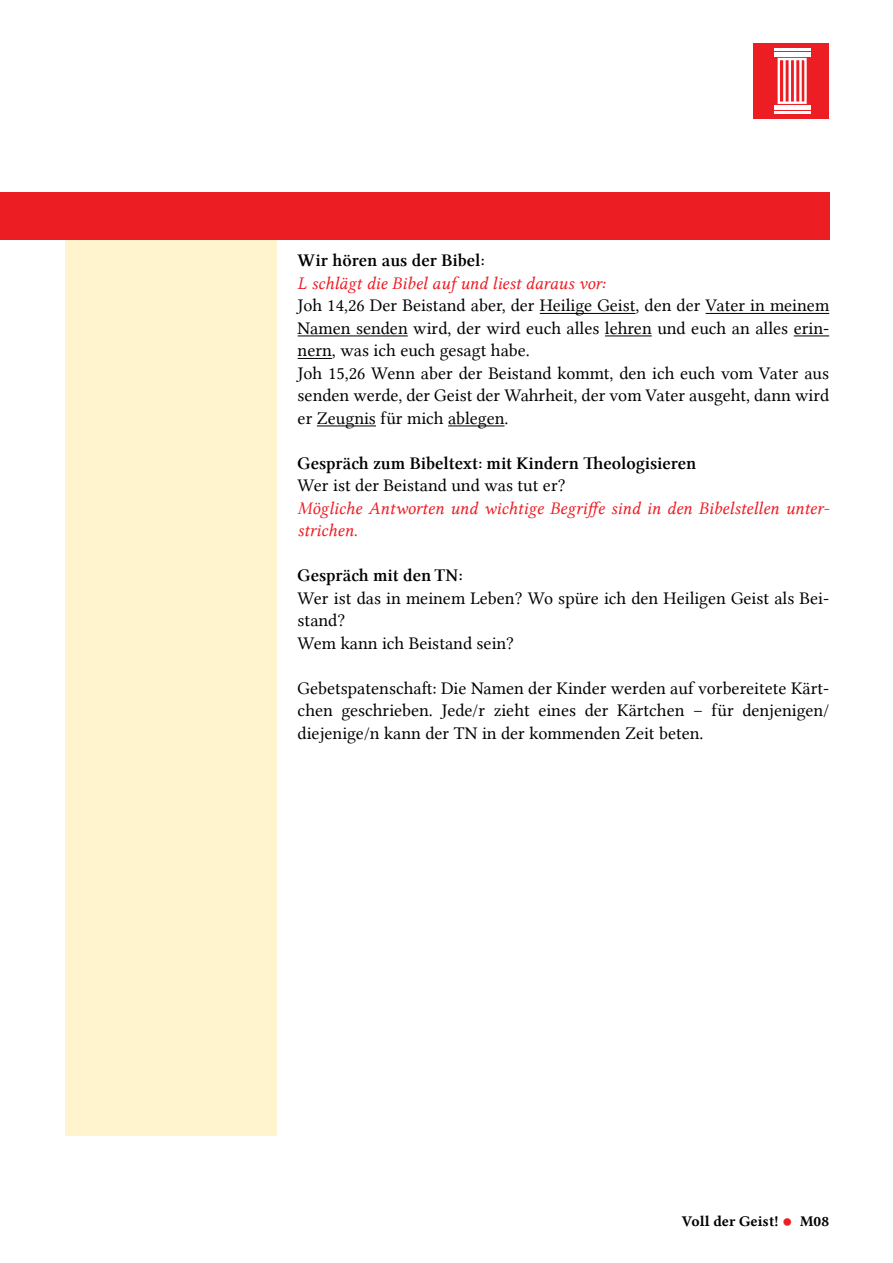
<style>
.page{position:relative;width:893px;height:1263px;background:#fff}
.page>*{position:absolute;margin:0;border:0;box-sizing:border-box;transform-origin:0 0}
.t1{font:18px/22.5px "Lin Libertine";color:#000}
.t2{font:18px/22.5px "Lin Libertine I";color:#ed1d24}
.t3{font:18px "Lin Libertine Z";color:#000}
.t4{font:15px "Lin Libertine B";color:#000}
.s1{font-size:30px;color:#ed1d24}
</style>
<div class="page">
<div style="left:65px;top:216px;width:211px;height:919px;background:#fff4cd"></div>
<div style="left:0;top:192px;width:829px;height:47px;background:#ed1d24"></div>
<hr style="left:540px;top:313px;width:95px;height:1px;background:#000">
<hr style="left:706px;top:313px;width:123px;height:1px;background:#000">
<hr style="left:298px;top:336px;width:110px;height:1px;background:#000">
<hr style="left:605px;top:336px;width:47px;height:1px;background:#000">
<hr style="left:794px;top:336px;width:35px;height:1px;background:#000">
<hr style="left:298px;top:358px;width:34px;height:1px;background:#000">
<hr style="left:317px;top:426px;width:59px;height:1px;background:#000">
<hr style="left:448px;top:426px;width:56px;height:1px;background:#000">
<div style="left:754px;top:44px;width:75px;height:75px;background:#ed1d24"></div>
<div style="left:778px;top:58px;width:29px;height:46px;border:2px solid #fff"></div>
<hr style="left:783px;top:60px;width:3px;height:42px;background:#fff">
<hr style="left:789px;top:60px;width:2px;height:42px;background:#fff">
<hr style="left:794px;top:60px;width:2px;height:42px;background:#fff">
<hr style="left:799px;top:60px;width:3px;height:42px;background:#fff">
<div style="left:774px;top:52px;width:36px;height:5px;background:#fff"></div>
<hr style="left:774px;top:48px;width:36px;height:3px;background:#fff">
<hr style="left:774px;top:111px;width:36px;height:2px;background:#fff">
<div style="left:774px;top:105px;width:36px;height:5px;background:#fff"></div>
<p class="t3" style="left:298px;top:250px;width:188px">Wir hören aus der Bibel:</p>
<p class="t2" style="left:298px;top:272px;width:309px">L schlägt die Bibel auf und liest daraus vor:</p>
<p class="t1" style="left:298px;top:294px;width:533px">Joh 14,26 Der Beistand aber, der Heilige Geist, den der Vater in meinem Namen senden wird, der wird euch alles lehren und euch an alles erin&shy;nern, was ich euch gesagt habe.<br>Joh 15,26 Wenn aber der Beistand kommt, den ich euch vom Vater aus senden werde, der Geist der Wahrheit, der vom Vater ausgeht, dann wird er Zeugnis für mich ablegen.</p>
<p class="t3" style="left:298px;top:453px;width:400px">Gespräch zum Bibeltext: mit Kindern Theologisieren</p>
<p class="t1" style="left:298px;top:474px;width:269px">Wer ist der Beistand und was tut er?</p>
<p class="t2" style="left:298px;top:497px;width:533px">Mögliche Antworten und wichtige Begriffe sind in den Bibelstellen unter&shy;strichen.</p>
<p class="t3" style="left:298px;top:565px;width:166px">Gespräch mit den TN:</p>
<p class="t1" style="left:298px;top:587px;width:533px">Wer ist das in meinem Leben? Wo spüre ich den Heiligen Geist als Bei&shy;stand?<br>Wem kann ich Beistand sein?</p>
<p class="t1" style="left:298px;top:677px;width:533px;text-align:justify">Gebetspatenschaft: Die Namen der Kinder werden auf vorbereitete Kärt&shy;chen geschrieben. Jede/r zieht eines der Kärtchen – für denjenigen/ diejenige/n kann der TN in der kommenden Zeit beten.</p>
<p class="t4" style="left:682px;top:1211px;width:149px">Voll der Geist! <span class="s1">•</span> M08</p>
</div>
